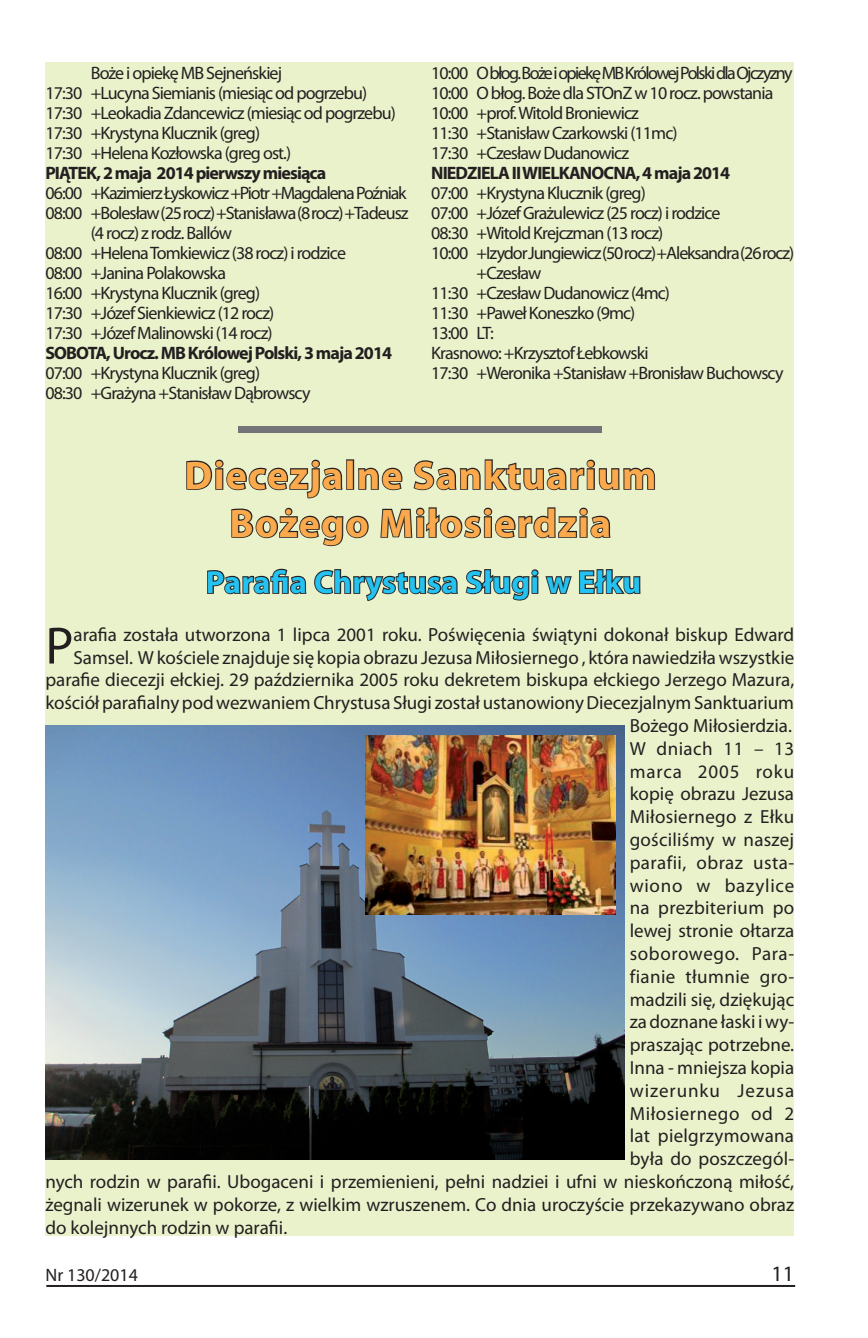
<style>
.page{position:relative;width:868px;height:1338px;background:#fff}
.page>*{position:absolute;margin:0;border:0;box-sizing:border-box;transform-origin:0 0}
.t1{font:52.8px "Myriad Pro";color:#231f20}
.t2{font:700 40px/48px "Myriad Pro";letter-spacing:.03em;color:#faa94d;text-align:center}
.t3{font:700 32px "Myriad Pro";letter-spacing:.01em;color:#23c2f1}
.t4{font:22px "Myriad Pro";color:#231f20}
.t5{font:19px "Myriad Pro";color:#231f20}
.t6{font:19px "Myriad Pro";letter-spacing:.03em;color:#231f20}
.t7{font:19px "Myriad Pro";letter-spacing:.025em;color:#231f20}
.t8{font:19px "Myriad Pro";letter-spacing:.02em;color:#231f20}
.t9{font:19px "Myriad Pro";letter-spacing:.05em;color:#231f20}
.t10{font:19px "Myriad Pro";letter-spacing:.04em;color:#231f20}
.t11{font:19px "Myriad Pro";letter-spacing:.045em;color:#231f20}
.t12{font:18px/20px "Myriad Pro";letter-spacing:-.05em;color:#231f20}
.t13{font:700 18px "Myriad Pro";letter-spacing:-.05em;color:#231f20}
.t14{font:18px "Myriad Pro";letter-spacing:-.07em;color:#231f20}
.t15{font:18px "Myriad Pro";color:#231f20}
</style>
<div class="page">
<hr style="left:46px;top:1285px;width:749px;height:2px;background:#231f20">
<div style="left:45px;top:62px;width:749px;height:1174px;background:#eaf2cc"></div>
<svg style="left:186px;top:426px;width:469px;height:175px"></svg>
<img style="left:45px;top:726px;width:579px;height:433px">
<img style="left:366px;top:735px;width:249px;height:179px">
<p class="t12" style="left:45px;top:62px;width:352px;text-indent:45px">Boże i opiekę MB Sejneńskiej<br>17:30 +Lucyna Siemianis (miesiąc od pogrzebu)<br>17:30 +Leokadia Zdancewicz (miesiąc od pogrzebu)<br>17:30 +Krystyna Klucznik (greg)<br>17:30 +Helena Kozłowska (greg ost.)</p>
<p class="t13" style="left:45px;top:161px;width:282px">PIĄTEK, 2 maja 2014 pierwszy miesiąca</p>
<p class="t14" style="left:45px;top:182px;width:362px">06:00 +Kazimierz Łyskowicz +Piotr +Magdalena Poźniak</p>
<p class="t12" style="left:45px;top:202px;width:365px">08:00 +Bolesław (25 rocz) +Stanisława (8 rocz) +Tadeusz</p>
<p class="t12" style="left:91px;top:222px;width:143px">(4 rocz) z rodz. Ballów</p>
<p class="t12" style="left:45px;top:242px;width:302px">08:00 +Helena Tomkiewicz (38 rocz) i rodzice</p>
<p class="t12" style="left:45px;top:262px;width:182px">08:00 +Janina Polakowska</p>
<p class="t12" style="left:45px;top:282px;width:216px">16:00 +Krystyna Klucznik (greg)</p>
<p class="t12" style="left:45px;top:302px;width:230px">17:30 +Józef Sienkiewicz (12 rocz)</p>
<p class="t12" style="left:45px;top:322px;width:229px">17:30 +Józef Malinowski (14 rocz)</p>
<p class="t13" style="left:45px;top:341px;width:348px">SOBOTA, Urocz. MB Królowej Polski, 3 maja 2014</p>
<p class="t12" style="left:45px;top:362px;width:267px">07:00 +Krystyna Klucznik (greg)<br>08:30 +Grażyna +Stanisław Dąbrowscy</p>
<p class="t12" style="left:431px;top:62px;width:363px">10:00 O błog.Boże iopiekę MB KrólowejPolskidla Ojczyzny 10:00 O błog. Boże dla STOnZ w 10 rocz. powstania 10:00 +prof. Witold Broniewicz<br>11:30 +Stanisław Czarkowski (11mc)<br>17:30 +Czesław Dudanowicz</p>
<p class="t13" style="left:431px;top:161px;width:300px">NIEDZIELA II WIELKANOCNA, 4 maja 2014</p>
<p class="t12" style="left:431px;top:182px;width:216px">07:00 +Krystyna Klucznik (greg)</p>
<p class="t12" style="left:431px;top:202px;width:291px">07:00 +Józef Grażulewicz (25 rocz) i rodzice</p>
<p class="t12" style="left:431px;top:222px;width:233px">08:30 +Witold Krejczman (13 rocz)</p>
<p class="t12" style="left:431px;top:242px;width:364px">10:00 +Izydor Jungiewicz (50 rocz) +Aleksandra (26 rocz)</p>
<p class="t12" style="left:476px;top:262px;width:66px">+Czesław</p>
<p class="t12" style="left:431px;top:282px;width:240px">11:30 +Czesław Dudanowicz (4mc)</p>
<p class="t12" style="left:431px;top:302px;width:206px">11:30 +Paweł Koneszko (9mc)</p>
<p class="t12" style="left:431px;top:322px;width:64px">13:00 LT:</p>
<p class="t12" style="left:431px;top:342px;width:219px">Krasnowo: +Krzysztof Łebkowski</p>
<p class="t12" style="left:431px;top:362px;width:354px">17:30 +Weronika +Stanisław +Bronisław Buchowscy</p>
<h2 class="t2" style="left:184px;top:450px;width:473px">Diecezjalne Sanktuarium<br>Bożego Miłosierdzia</h2>
<h3 class="t3" style="left:206px;top:561px;width:437px">Parafia Chrystusa Sługi w Ełku</h3>
<h1 class="t1" style="left:45px;top:613px;width:30px">P</h1>
<p class="t5" style="left:73px;top:623px;width:722px">arafia została utworzona 1 lipca 2001 roku. Poświęcenia świątyni dokonał biskup Edward</p>
<p class="t5" style="left:73px;top:645px;width:722px">Samsel. W kościele znajduje się kopia obrazu Jezusa Miłosiernego , która nawiedziła wszystkie</p>
<p class="t5" style="left:45px;top:668px;width:750px">parafie diecezji ełckiej. 29 października 2005 roku dekretem biskupa ełckiego Jerzego Mazura,</p>
<p class="t5" style="left:45px;top:691px;width:750px">kościół parafialny pod wezwaniem Chrystusa Sługi został ustanowiony Diecezjalnym Sanktuarium</p>
<p class="t5" style="left:629px;top:714px;width:164px">Bożego Miłosierdzia.</p>
<p class="t7" style="left:629px;top:737px;width:166px">W dniach 11 – 13</p>
<p class="t11" style="left:629px;top:759px;width:166px">marca 2005 roku</p>
<p class="t5" style="left:629px;top:782px;width:166px">kopię obrazu Jezusa</p>
<p class="t5" style="left:629px;top:805px;width:166px">Miłosiernego z Ełku</p>
<p class="t5" style="left:629px;top:828px;width:166px">gościliśmy w naszej</p>
<p class="t7" style="left:629px;top:851px;width:166px">parafii, obraz usta-</p>
<p class="t10" style="left:629px;top:873px;width:166px">wiono w bazylice</p>
<p class="t5" style="left:629px;top:896px;width:166px">na prezbiterium po</p>
<p class="t5" style="left:629px;top:919px;width:166px">lewej stronie ołtarza</p>
<p class="t6" style="left:629px;top:942px;width:166px">soborowego. Para-</p>
<p class="t8" style="left:629px;top:965px;width:166px">fianie tłumnie gro-</p>
<p class="t5" style="left:629px;top:987px;width:166px">madzili się, dziękując</p>
<p class="t5" style="left:629px;top:1010px;width:166px">za doznane łaski i wy-</p>
<p class="t5" style="left:629px;top:1033px;width:166px">praszając potrzebne.</p>
<p class="t5" style="left:629px;top:1056px;width:166px">Inna - mniejsza kopia</p>
<p class="t9" style="left:629px;top:1079px;width:166px">wizerunku Jezusa</p>
<p class="t6" style="left:629px;top:1101px;width:166px">Miłosiernego od 2</p>
<p class="t5" style="left:629px;top:1124px;width:166px">lat pielgrzymowana</p>
<p class="t5" style="left:629px;top:1147px;width:166px">była do poszczegól-</p>
<p class="t5" style="left:45px;top:1170px;width:750px">nych rodzin w parafii. Ubogaceni i przemienieni, pełni nadziei i ufni w nieskończoną miłość,</p>
<p class="t5" style="left:45px;top:1193px;width:750px">żegnali wizerunek w pokorze, z wielkim wzruszenem. Co dnia uroczyście przekazywano obraz</p>
<p class="t5" style="left:45px;top:1215px;width:243px">do kolejnnych rodzin w parafii.</p>
<p class="t15" style="left:45px;top:1264px;width:94px">Nr 130/2014</p>
<p class="t4" style="left:771px;top:1260px;width:24px">11</p>
</div>
